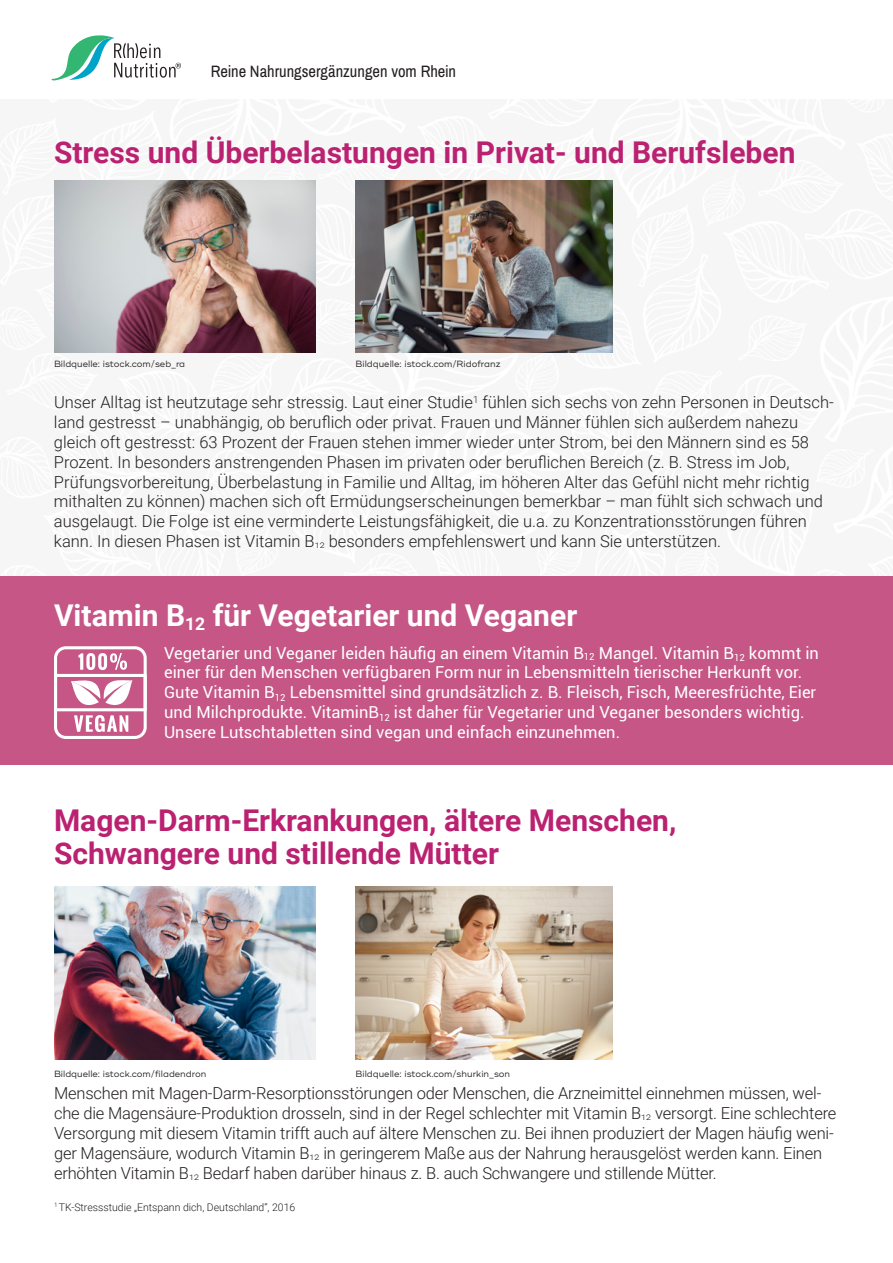
<style>
.page{position:relative;width:893px;height:1263px;background:#fff}
.page>*{position:absolute;margin:0;border:0;box-sizing:border-box;transform-origin:0 0}
.t1{font:700 30px/33px "Roboto";color:#bb2171}
.t2{font:700 30px "Roboto";color:#fff}
.t3{font:300 16.5px/19.8px "Roboto";color:#231f20}
.t4{font:16.5px/19.8px "Roboto";color:#fff}
.t5{font:16.5px "Archivo Narrow";color:#231f20}
.t6{font:300 10.5px "Roboto";color:#231f20}
.t7{font:9px "Ridley Grotesk";color:#231f20}
.s1{font-size:9.6px}
</style>
<div class="page">
<svg style="left:51px;top:35px;width:130px;height:45px"></svg>
<div style="left:0;top:576px;width:893px;height:189px;background:#c55686"></div>
<svg style="left:54px;top:646px;width:93px;height:93px"></svg>
<img style="left:54px;top:180px;width:261px;height:173px">
<img style="left:356px;top:180px;width:256px;height:172px">
<img style="left:54px;top:887px;width:261px;height:172px">
<img style="left:356px;top:887px;width:256px;height:172px">
<p class="t5" style="left:211px;top:61px;width:247px">Reine Nahrungsergänzungen vom Rhein</p>
<h1 class="t1" style="left:54px;top:135px;width:743px">Stress und Überbelastungen in Privat- und Berufsleben</h1>
<p class="t7" style="left:54px;top:358px;width:133px">Bildquelle: istock.com/seb_ra</p>
<p class="t7" style="left:356px;top:358px;width:146px">Bildquelle: istock.com/Ridofranz</p>
<p class="t3" style="left:54px;top:392px;width:781px">Unser Alltag ist heutzutage sehr stressig. Laut einer Studie<sup>1</sup> fühlen sich sechs von zehn Personen in Deutsch&shy;land gestresst – unabhängig, ob beruflich oder privat. Frauen und Männer fühlen sich außerdem nahezu gleich oft gestresst: 63 Prozent der Frauen stehen immer wieder unter Strom, bei den Männern sind es 58<br>Prozent. In besonders anstrengenden Phasen im privaten oder beruflichen Bereich (z. B. Stress im Job, Prüfungsvorbereitung, Überbelastung in Familie und Alltag, im höheren Alter das Gefühl nicht mehr richtig mithalten zu können) machen sich oft Ermüdungserscheinungen bemerkbar – man fühlt sich schwach und ausgelaugt. Die Folge ist eine verminderte Leistungsfähigkeit, die u.a. zu Konzentrationsstörungen führen kann. In diesen Phasen ist Vitamin B<span class="s1">12</span> besonders empfehlenswert und kann Sie unterstützen.</p>
<h1 class="t2" style="left:54px;top:594px;width:525px">Vitamin B<sub>12</sub> für Vegetarier und Veganer</h1>
<p class="t4" style="left:164px;top:642px;width:656px">Vegetarier und Veganer leiden häufig an einem Vitamin B<span class="s1">12</span> Mangel. Vitamin B<sub>12</sub> kommt in einer für den Menschen verfügbaren Form nur in Lebensmitteln tierischer Herkunft vor.<br>Gute Vitamin B<sub>12</sub> Lebensmittel sind grundsätzlich z. B. Fleisch, Fisch, Meeresfrüchte, Eier und Milchprodukte. VitaminB<sub>12</sub> ist daher für Vegetarier und Veganer besonders wichtig.<br>Unsere Lutschtabletten sind vegan und einfach einzunehmen.</p>
<h1 class="t1" style="left:54px;top:803px;width:624px">Magen-Darm-Erkrankungen, ältere Menschen,<br>Schwangere und stillende Mütter</h1>
<p class="t7" style="left:54px;top:1068px;width:154px">Bildquelle: istock.com/filadendron</p>
<p class="t7" style="left:356px;top:1068px;width:156px">Bildquelle: istock.com/shurkin_son</p>
<p class="t3" style="left:54px;top:1083px;width:784px">Menschen mit Magen-Darm-Resorptionsstörungen oder Menschen, die Arzneimittel einnehmen müssen, wel&shy;che die Magensäure-Produktion drosseln, sind in der Regel schlechter mit Vitamin B<span class="s1">12</span> versorgt. Eine schlechtere Versorgung mit diesem Vitamin trifft auch auf ältere Menschen zu. Bei ihnen produziert der Magen häufig weni&shy;ger Magensäure, wodurch Vitamin B<span class="s1">12</span> in geringerem Maße aus der Nahrung herausgelöst werden kann. Einen erhöhten Vitamin B<span class="s1">12</span> Bedarf haben darüber hinaus z. B. auch Schwangere und stillende Mütter.</p>
<p class="t6" style="left:54px;top:1200px;width:243px"><sup>1</sup> TK-Stressstudie „Entspann dich, Deutschland“, 2016</p>
</div>
